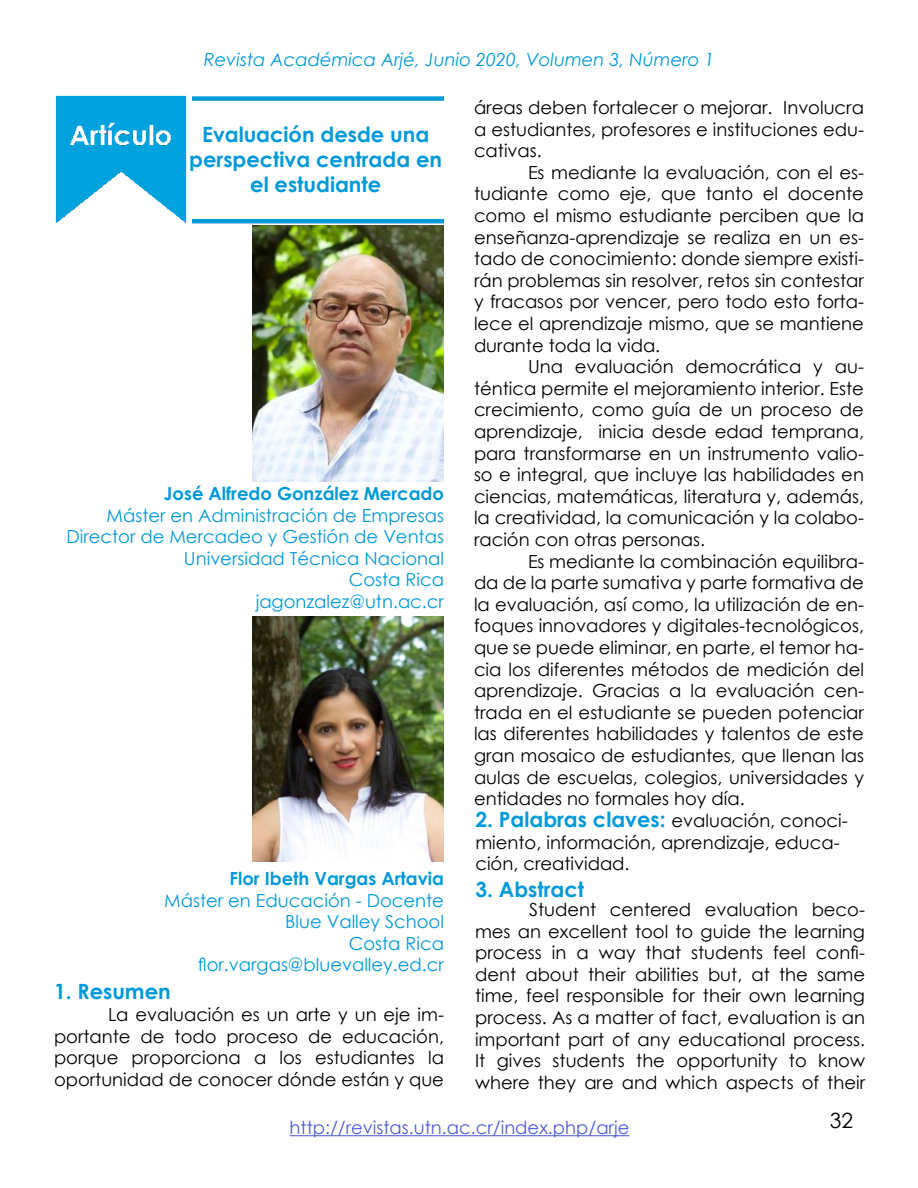
<style>
.page{position:relative;width:918px;height:1188px;background:#fff}
.page>*{position:absolute;margin:0;border:0;box-sizing:border-box;transform-origin:0 0}
.Estilo_Índice_F{font:700 21px/25.2px "Century Gothic";color:#0099da;text-align:center}
.t1{font:21px "Century Gothic";color:#000}
.Parrafo_Arjé{font:18px/21.6px "Century Gothic";color:#000;text-align:justify}
.t2{font:18px "Century Gothic";color:#0099da}
.t3{font:700 18px "Century Gothic";color:#0099da}
.t4{font:italic 18px "Century Gothic";color:#0099da}
.t5{font:18px "Century Gothic";color:#4f5cd6}
.s1{font-weight:700;font-size:21px;color:#0099da}
</style>
<div class="page">
<img style="left:252px;top:226px;width:192px;height:256px">
<img style="left:55px;top:95px;width:132px;height:129px">
<div style="left:192px;top:96px;width:252px;height:5px;background:#0099da"></div>
<hr style="left:192px;top:219px;width:252px;height:4px;background:#0099da">
<hr style="left:290px;top:1135px;width:339px;height:1px;background:#4f5cd6">
<img style="left:252px;top:617px;width:192px;height:244px">
<p class="t4" style="left:204px;top:47px;width:512px">Revista Académica Arjé, Junio 2020, Volumen 3, Número 1</p>
<p class="Estilo_Índice_F" style="left:189px;top:121px;width:254px">Evaluación desde una perspectiva centrada en el estudiante</p>
<p class="t3" style="left:164px;top:480px;width:282px">José Alfredo González Mercado</p>
<p class="t2" style="left:107px;top:502px;width:339px">Máster en Administración de Empresas</p>
<p class="t2" style="left:66px;top:524px;width:379px">Director de Mercadeo y Gestión de Ventas</p>
<p class="t2" style="left:184px;top:546px;width:262px">Universidad Técnica Nacional</p>
<p class="t2" style="left:349px;top:567px;width:97px">Costa Rica</p>
<p class="t2" style="left:256px;top:589px;width:190px">jagonzalez@utn.ac.cr</p>
<p class="t3" style="left:230px;top:865px;width:216px">Flor Ibeth Vargas Artavia</p>
<p class="t2" style="left:164px;top:887px;width:281px">Máster en Educación - Docente</p>
<p class="t2" style="left:285px;top:909px;width:160px">Blue Valley School</p>
<p class="t2" style="left:349px;top:931px;width:97px">Costa Rica</p>
<p class="t2" style="left:198px;top:952px;width:248px">flor.vargas@bluevalley.ed.cr</p>
<p class="Estilo_Índice_F" style="left:54px;top:978px;width:118px">1. Resumen</p>
<p class="Parrafo_Arjé" style="left:54px;top:1003px;width:392px;text-indent:54px">La evaluación es un arte y un eje im&shy;portante de todo proceso de educación, porque proporciona a los estudiantes la oportunidad de conocer dónde están y que</p>
<p class="Parrafo_Arjé" style="left:474px;top:96px;width:392px">áreas deben fortalecer o mejorar. Involucra a estudiantes, profesores e instituciones edu&shy;cativas.</p>
<p class="Parrafo_Arjé" style="left:474px;top:161px;width:392px;text-indent:54px">Es mediante la evaluación, con el es&shy;tudiante como eje, que tanto el docente como el mismo estudiante perciben que la enseñanza-aprendizaje se realiza en un es&shy;tado de conocimiento: donde siempre existi&shy;rán problemas sin resolver, retos sin contestar y fracasos por vencer, pero todo esto forta&shy;lece el aprendizaje mismo, que se mantiene durante toda la vida.</p>
<p class="Parrafo_Arjé" style="left:474px;top:356px;width:392px;text-indent:54px">Una evaluación democrática y au&shy;téntica permite el mejoramiento interior. Este crecimiento, como guía de un proceso de aprendizaje, inicia desde edad temprana, para transformarse en un instrumento valio&shy;so e integral, que incluye las habilidades en ciencias, matemáticas, literatura y, además, la creatividad, la comunicación y la colabo&shy;ración con otras personas.</p>
<p class="Parrafo_Arjé" style="left:474px;top:550px;width:392px;text-indent:54px">Es mediante la combinación equilibra&shy;da de la parte sumativa y parte formativa de la evaluación, así como, la utilización de en&shy;foques innovadores y digitales-tecnológicos, que se puede eliminar, en parte, el temor ha&shy;cia los diferentes métodos de medición del aprendizaje. Gracias a la evaluación cen&shy;trada en el estudiante se pueden potenciar las diferentes habilidades y talentos de este gran mosaico de estudiantes, que llenan las aulas de escuelas, colegios, universidades y entidades no formales hoy día.</p>
<p class="Parrafo_Arjé" style="left:475px;top:809px;width:374px;text-align:left"><span class="s1">2. Palabras claves:</span> evaluación, conoci&shy;miento, información, aprendizaje, educa&shy;ción, creatividad.</p>
<p class="Estilo_Índice_F" style="left:475px;top:875px;width:110px">3. Abstract</p>
<p class="Parrafo_Arjé" style="left:475px;top:898px;width:392px;text-indent:54px">Student centered evaluation beco&shy;mes an excellent tool to guide the learning process in a way that students feel confi&shy;dent about their abilities but, at the same time, feel responsible for their own learning process. As a matter of fact, evaluation is an important part of any educational process.<br>It gives students the opportunity to know where they are and which aspects of their</p>
<p class="t5" style="left:290px;top:1115px;width:341px">http://revistas.utn.ac.cr/index.php/arje</p>
<p class="t1" style="left:830px;top:1106px;width:25px">32</p>
</div>
